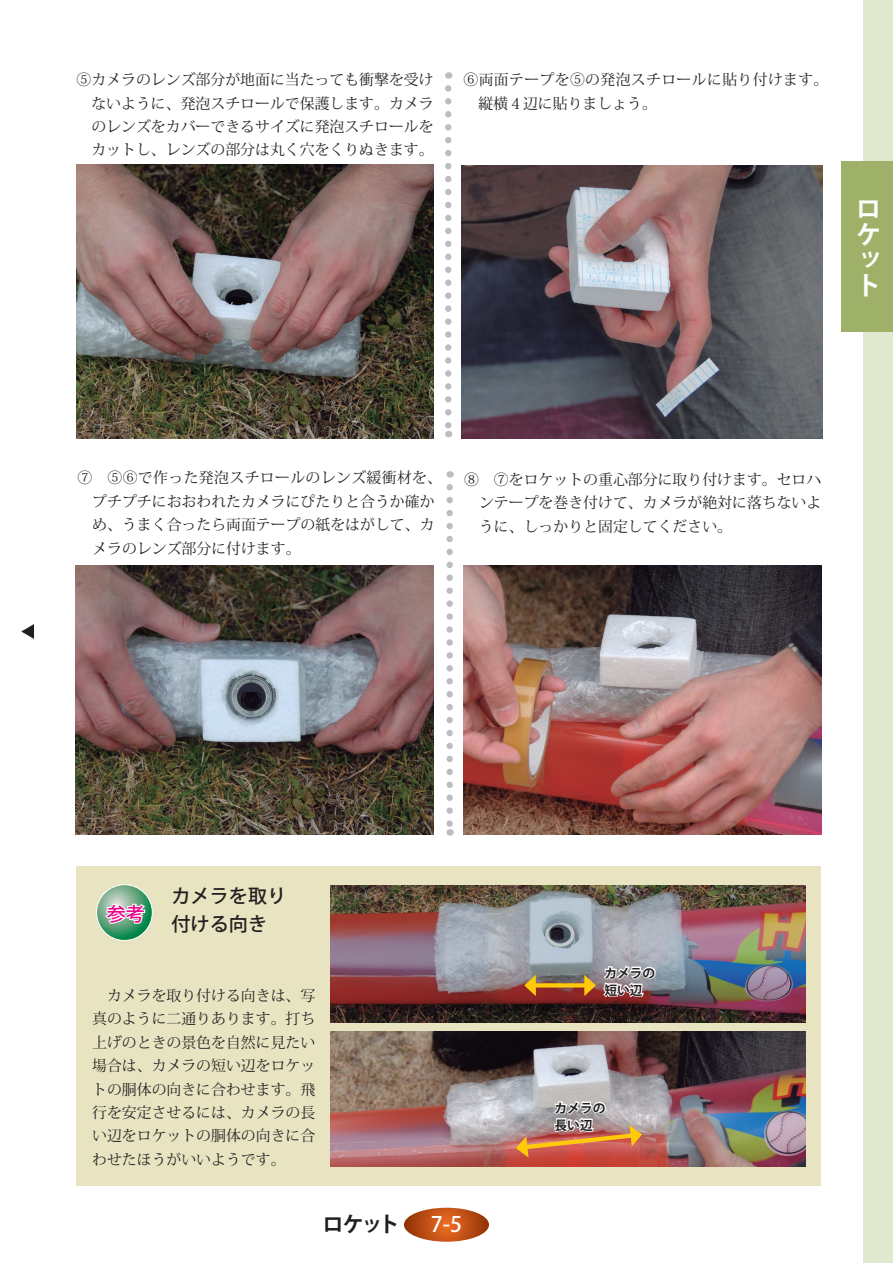
<style>
.page{position:relative;width:893px;height:1263px;background:#fff}
.page>*{position:absolute;margin:0;border:0;box-sizing:border-box;transform-origin:0 0}
.t1{font:700 25.5px/25.5px "Koz Go Std";color:#fff;text-align:justify}
.t2{font:700 21.3px "Koz Go Std";color:#231f20}
.t3{font:500 21.3px "Koz Go Std";color:#fff}
.t4{font:500 19.2px/27.6px "Koz Go Std";color:#231f20}
.t5{font:500 19.2px "Koz Go Std";color:#ed028c}
.t6{font:14.85px/23.4px "Koz Min Std";color:#231f20;text-align:justify}
.t7{font:14.85px/23.4px "Koz Min Std";letter-spacing:.025em;color:#231f20}
.t8{font:700 12.75px/17px "Koz Go Std";color:#231f20}
</style>
<div class="page">
<div style="left:863px;top:0;width:30px;height:1263px;background:#e1e8d0"></div>
<svg style="left:404px;top:1208px;width:85px;height:34px;background:#c15218"></svg>
<div style="left:77px;top:866px;width:744px;height:320px;background:#e8e4c2"></div>
<div style="left:842px;top:162px;width:51px;height:170px;background:#9fb168"></div>
<svg style="left:21px;top:624px;width:13px;height:15px"></svg>
<img style="left:463px;top:566px;width:358px;height:268px">
<img style="left:330px;top:885px;width:475px;height:138px">
<img style="left:330px;top:1031px;width:475px;height:135px">
<img style="left:462px;top:166px;width:360px;height:272px">
<img style="left:77px;top:165px;width:357px;height:273px">
<img style="left:76px;top:566px;width:358px;height:269px">
<svg style="left:445px;top:88px;width:6px;height:349px"></svg>
<svg style="left:446px;top:487px;width:7px;height:349px"></svg>
<svg style="left:97px;top:885px;width:55px;height:55px"></svg>
<div style="left:96px;top:884px;width:57px;height:57px;border:1px solid #fff;border-radius:50%"></div>
<svg style="left:103px;top:902px;width:43px;height:23px"></svg>
<svg style="left:516px;top:1099px;width:126px;height:58px;background:#c89a88"></svg>
<svg style="left:536px;top:983px;width:48px;height:4px"></svg>
<svg style="left:524px;top:975px;width:12px;height:21px"></svg>
<svg style="left:584px;top:964px;width:73px;height:35px;background:#baa6a0"></svg>
<p class="t6" style="left:91px;top:68px;width:344px;text-indent:-15px">⑤カメラのレンズ部分が地面に当たっても衝撃を受けないように、発泡スチロールで保護します。カメラのレンズをカバーできるサイズに発泡スチロールをカットし、レンズの部分は丸く穴をくりぬきます。</p>
<p class="t7" style="left:478px;top:68px;width:351px;text-indent:-15px">⑥両面テープを⑤の発泡スチロールに貼り付けます。縦横４辺に貼りましょう。</p>
<h1 class="t1" style="left:856px;top:198px;width:25px">ロケット</h1>
<p class="t6" style="left:92px;top:466px;width:351px;text-align:left;text-indent:-15px">⑦　⑤⑥で作った発泡スチロールのレンズ緩衝材を、プチプチにおおわれたカメラにぴたりと合うか確かめ、うまく合ったら両面テープの紙をはがして、カメラのレンズ部分に付けます。</p>
<p class="t6" style="left:479px;top:468px;width:344px;text-indent:-15px">⑧　⑦をロケットの重心部分に取り付けます。セロハンテープを巻き付けて、カメラが絶対に落ちないように、しっかりと固定してください。</p>
<p class="t5" style="left:107px;top:902px;width:40px">参考</p>
<p class="t4" style="left:171px;top:884px;width:116px">カメラを取り付ける向き</p>
<p class="t6" style="left:92px;top:984px;width:225px">　カメラを取り付ける向きは、写真のように二通りあります。打ち上げのときの景色を自然に見たい場合は、カメラの短い辺をロケットの胴体の向きに合わせます。飛行を安定させるには、カメラの長い辺をロケットの胴体の向きに合わせたほうがいいようです。</p>
<h2 class="t2" style="left:322px;top:1210px;width:79px">ロケット</h2>
<h2 class="t3" style="left:431px;top:1211px;width:33px">7-5</h2>
<p class="t8" style="left:604px;top:965px;width:53px">カメラの短い辺</p>
<p class="t8" style="left:554px;top:1100px;width:53px">カメラの長い辺</p>
</div>
